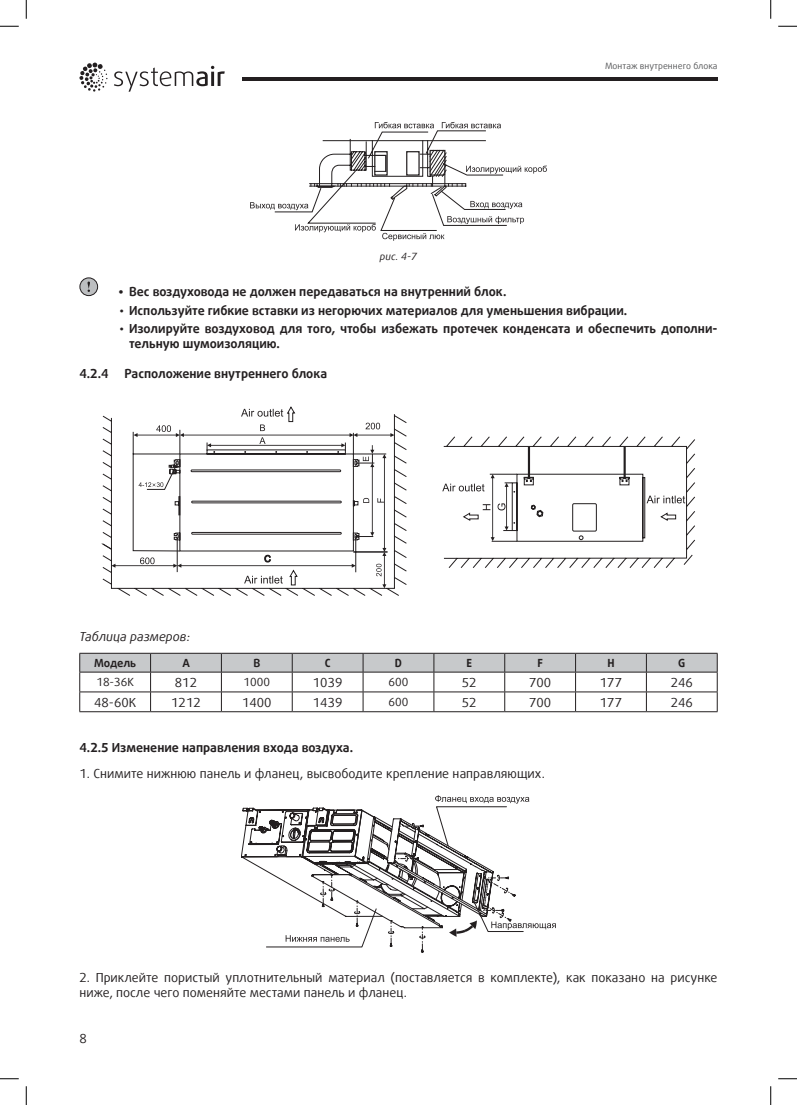
<style>
.page{position:relative;width:797px;height:1105px;background:#fff}
.page>*{position:absolute;margin:0;border:0;box-sizing:border-box;transform-origin:0 0}
.t1{font:700 12.5px/18.5px "Daxline Offc Pro";color:#231f20}
.t2{font:12.5px/15px "Daxline Offc Pro";color:#231f20}
.t3{font:italic 12.5px "Daxline Offc Pro";color:#231f20}
.t4{font:11.25px "Daxline Offc Pro";color:#231f20}
.t5{font:700 11.25px "Daxline Offc Pro";letter-spacing:-.015em;color:#231f20}
.t6{font:italic 10px "Daxline Offc Pro";color:#231f20}
.t7{font:8.75px "Daxline Offc Pro";color:#58595b}
.s1{font-weight:900}
</style>
<div class="page">
<hr style="left:241px;top:77px;width:476px;height:4px;background:#231f20">
<svg style="left:114px;top:66px;width:111px;height:26px"></svg>
<svg style="left:79px;top:63px;width:29px;height:29px"></svg>
<svg style="left:250px;top:122px;width:297px;height:119px"></svg>
<div style="left:80px;top:278px;width:18px;height:18px;background:#bcbec0;border-radius:50%"></div>
<div style="left:79px;top:277px;width:19px;height:19px;border:1px solid #231f20;border-radius:50%"></div>
<svg style="left:88px;top:282px;width:2px;height:10px"></svg>
<svg style="left:102px;top:406px;width:305px;height:190px"></svg>
<svg style="left:102px;top:423px;width:292px;height:165px"></svg>
<svg style="left:173px;top:467px;width:234px;height:75px"></svg>
<svg style="left:442px;top:436px;width:253px;height:132px"></svg>
<svg style="left:79px;top:653px;width:639px;height:58px"></svg>
<hr style="left:79px;top:711px;width:72px;height:1px;background:#231f20">
<hr style="left:151px;top:711px;width:70px;height:1px;background:#231f20">
<hr style="left:221px;top:711px;width:71px;height:1px;background:#231f20">
<hr style="left:292px;top:711px;width:71px;height:1px;background:#231f20">
<hr style="left:363px;top:711px;width:71px;height:1px;background:#231f20">
<hr style="left:434px;top:711px;width:70px;height:1px;background:#231f20">
<hr style="left:504px;top:711px;width:71px;height:1px;background:#231f20">
<hr style="left:575px;top:711px;width:71px;height:1px;background:#231f20">
<hr style="left:646px;top:711px;width:71px;height:1px;background:#231f20">
<svg style="left:241px;top:795px;width:315px;height:157px"></svg>
<svg style="left:266px;top:806px;width:257px;height:141px"></svg>
<svg style="left:0;top:25px;width:19px;height:2px"></svg>
<svg style="left:778px;top:25px;width:19px;height:2px"></svg>
<svg style="left:0;top:1078px;width:19px;height:1px"></svg>
<svg style="left:778px;top:1078px;width:19px;height:1px"></svg>
<svg style="left:25px;top:0;width:2px;height:19px"></svg>
<svg style="left:25px;top:1086px;width:2px;height:19px"></svg>
<svg style="left:770px;top:0;width:1px;height:19px"></svg>
<svg style="left:770px;top:1086px;width:1px;height:19px"></svg>
<p class="t7" style="left:605px;top:61px;width:114px">Монтаж внутреннего блока</p>
<p class="t6" style="left:380px;top:250px;width:39px">рис. 4-7</p>
<p class="t1" style="left:118px;top:282px;width:600px">• Вес воздуховода не должен передаваться на внутренний блок.<br><span class="s1">⋅</span> Используйте гибкие вставки из негорючих материалов для уменьшения вибрации.<br><span class="s1">⋅</span> Изолируйте воздуховод для того, чтобы избежать протечек конденсата и обеспечить дополни-</p>
<p class="t1" style="left:129px;top:334px;width:152px">тельную шумоизоляцию.</p>
<p class="t1" style="left:79px;top:364px;width:31px">4.2.4</p>
<p class="t1" style="left:124px;top:364px;width:204px">Расположение внутреннего блока</p>
<p class="t3" style="left:79px;top:628px;width:112px">Таблица размеров:</p>
<p class="t5" style="left:94px;top:656px;width:44px">Модель</p>
<p class="t5" style="left:182px;top:656px;width:9px">A</p>
<p class="t5" style="left:253px;top:656px;width:8px">B</p>
<p class="t5" style="left:325px;top:656px;width:7px">C</p>
<p class="t5" style="left:395px;top:656px;width:9px">D</p>
<p class="t5" style="left:466px;top:656px;width:7px">E</p>
<p class="t5" style="left:537px;top:656px;width:7px">F</p>
<p class="t5" style="left:607px;top:656px;width:9px">H</p>
<p class="t5" style="left:678px;top:656px;width:9px">G</p>
<p class="t4" style="left:96px;top:674px;width:39px">18-36K</p>
<p class="t2" style="left:175px;top:675px;width:24px">812</p>
<p class="t4" style="left:243px;top:674px;width:28px">1000</p>
<p class="t2" style="left:313px;top:675px;width:31px">1039</p>
<p class="t4" style="left:388px;top:674px;width:21px">600</p>
<p class="t2" style="left:462px;top:675px;width:16px">52</p>
<p class="t2" style="left:529px;top:675px;width:24px">700</p>
<p class="t2" style="left:600px;top:675px;width:24px">177</p>
<p class="t2" style="left:670px;top:675px;width:24px">246</p>
<p class="t2" style="left:94px;top:695px;width:43px">48-60К</p>
<p class="t2" style="left:171px;top:695px;width:31px">1212</p>
<p class="t2" style="left:242px;top:695px;width:31px">1400</p>
<p class="t2" style="left:313px;top:695px;width:31px">1439</p>
<p class="t4" style="left:388px;top:694px;width:21px">600</p>
<p class="t2" style="left:462px;top:695px;width:16px">52</p>
<p class="t2" style="left:529px;top:695px;width:24px">700</p>
<p class="t2" style="left:600px;top:695px;width:24px">177</p>
<p class="t2" style="left:670px;top:695px;width:24px">246</p>
<p class="t1" style="left:79px;top:738px;width:275px">4.2.5 Изменение направления входа воздуха.</p>
<p class="t2" style="left:79px;top:766px;width:467px">1. Снимите нижнюю панель и фланец, высвободите крепление направляющих.</p>
<p class="t2" style="left:79px;top:970px;width:639px">2. Приклейте пористый уплотнительный материал (поставляется в комплекте), как показано на рисунке ниже, после чего поменяйте местами панель и фланец.</p>
<p class="t2" style="left:79px;top:1031px;width:9px">8</p>
</div>
